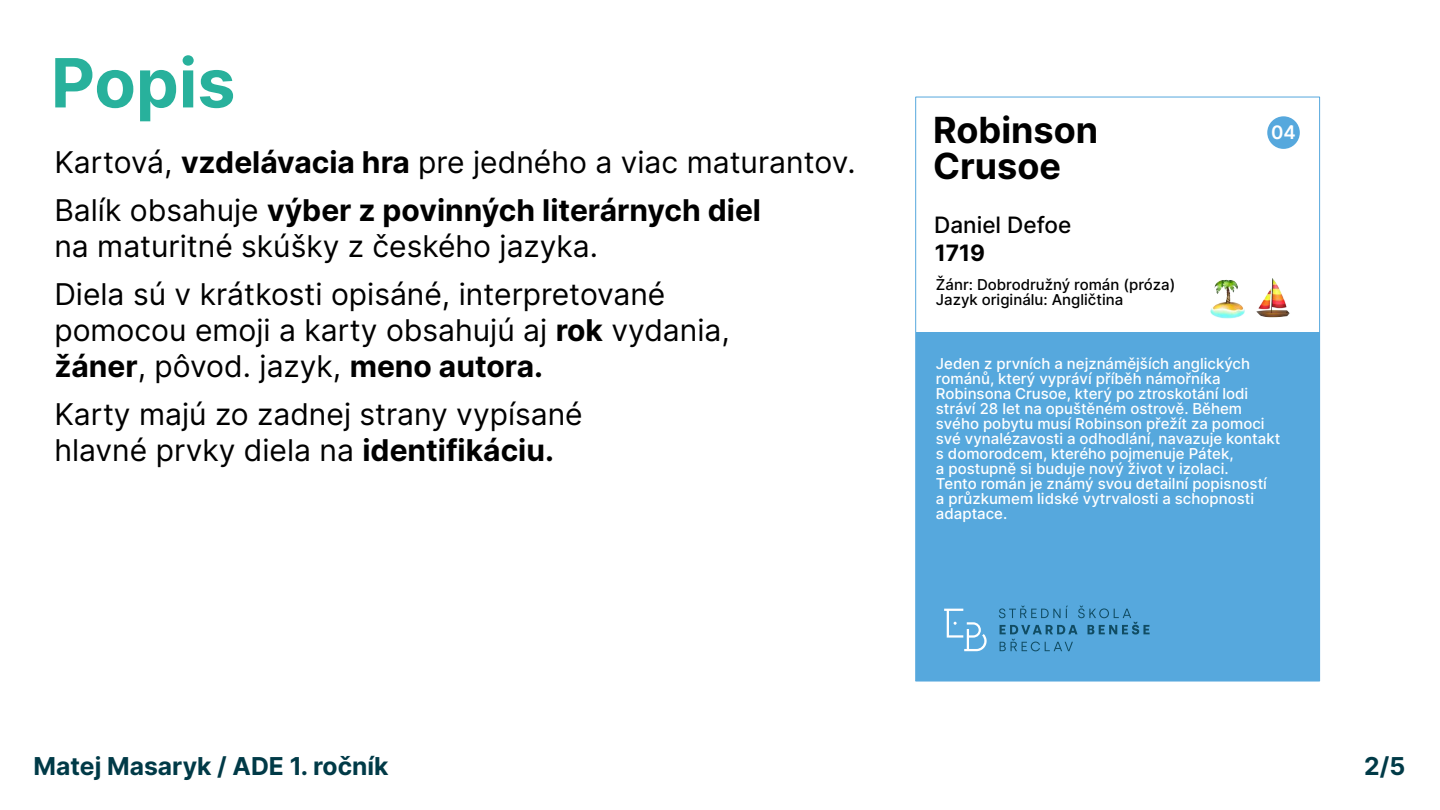
<style>
.page{position:relative;width:1440px;height:810px;background:#fff}
.page>*{position:absolute;margin:0;border:0;box-sizing:border-box;transform-origin:0 0}
.t1{font:700 67.9px "Inter";color:#28b19c}
.t2{font:700 36px/36px "Inter";color:#000}
.t3{font:30px/48px "Inter";color:#000}
.t4{font:700 24.7px "Inter";color:#003a47}
.t5{font:500 22.6px "Inter";color:#000}
.t6{font:700 22.6px "Inter";color:#000}
.t7{font:600 18.6px "Inter";color:#fff}
.t8{font:500 15px/15px "Inter";color:#fff}
.t9{font:500 15px/15px "Inter";color:#000}
.s1{font-weight:700}
</style>
<div class="page">
<div style="left:916px;top:332px;width:404px;height:349px;background:#56a8dd"></div>
<img style="left:1210px;top:279px;width:35px;height:40px">
<img style="left:1256px;top:278px;width:34px;height:40px">
<svg style="left:944px;top:609px;width:43px;height:42px"></svg>
<svg style="left:999px;top:606px;width:151px;height:45px"></svg>
<div style="left:1267px;top:116px;width:33px;height:33px;background:#56a8dd;border-radius:50%"></div>
<h1 class="t1" style="left:51px;top:42px;width:186px">Popis</h1>
<h3 class="t3" style="left:54px;top:138px;width:803px">Kartová, <span class="s1">vzdelávacia hra</span> pre jedného a viac maturantov.<br>Balík obsahuje <span class="s1">výber z povinných literárnych diel</span></h3>
<h3 class="t3" style="left:54px;top:222px;width:613px">na maturitné skúšky z českého jazyka.<br>Diela sú v krátkosti opisáné, interpretované</h3>
<h3 class="t3" style="left:54px;top:312px;width:677px;line-height:36px">pomocou emoji a karty obsahujú aj <span class="s1">rok</span> vydania, <span class="s1">žáner</span>, pôvod. jazyk, <span class="s1">meno autora.</span></h3>
<h3 class="t3" style="left:54px;top:396px;width:530px;line-height:36px">Karty majú zo zadnej strany vypísané hlavné prvky diela na <span class="s1">identifikáciu.</span></h3>
<h2 class="t2" style="left:933px;top:111px;width:167px">Robinson<br>Crusoe</h2>
<h3 class="t5" style="left:934px;top:211px;width:139px">Daniel Defoe</h3>
<h3 class="t6" style="left:935px;top:239px;width:52px">1719</h3>
<p class="t9" style="left:936px;top:277px;width:241px">Žánr: Dobrodružný román (próza)<br>Jazyk originálu: Angličtina</p>
<p class="t7" style="left:1271px;top:121px;width:26px">04</p>
<p class="t8" style="left:936px;top:357px;width:346px">Jeden z prvních a nejznámějších anglických románů, který vypráví příběh námořníka Robinsona Crusoe, který po ztroskotání lodi stráví 28 let na opuštěném ostrově. Během svého pobytu musí Robinson přežít za pomoci své vynalézavosti a odhodlání, navazuje kontakt s domorodcem, kterého pojmenuje Pátek,<br>a postupně si buduje nový život v izolaci.<br>Tento román je známý svou detailní popisností<br>a průzkumem lidské vytrvalosti a schopnosti adaptace.</p>
<h3 class="t4" style="left:34px;top:751px;width:357px">Matej Masaryk / ADE 1. ročník</h3>
<h3 class="t4" style="left:1364px;top:751px;width:43px">2/5</h3>
</div>
